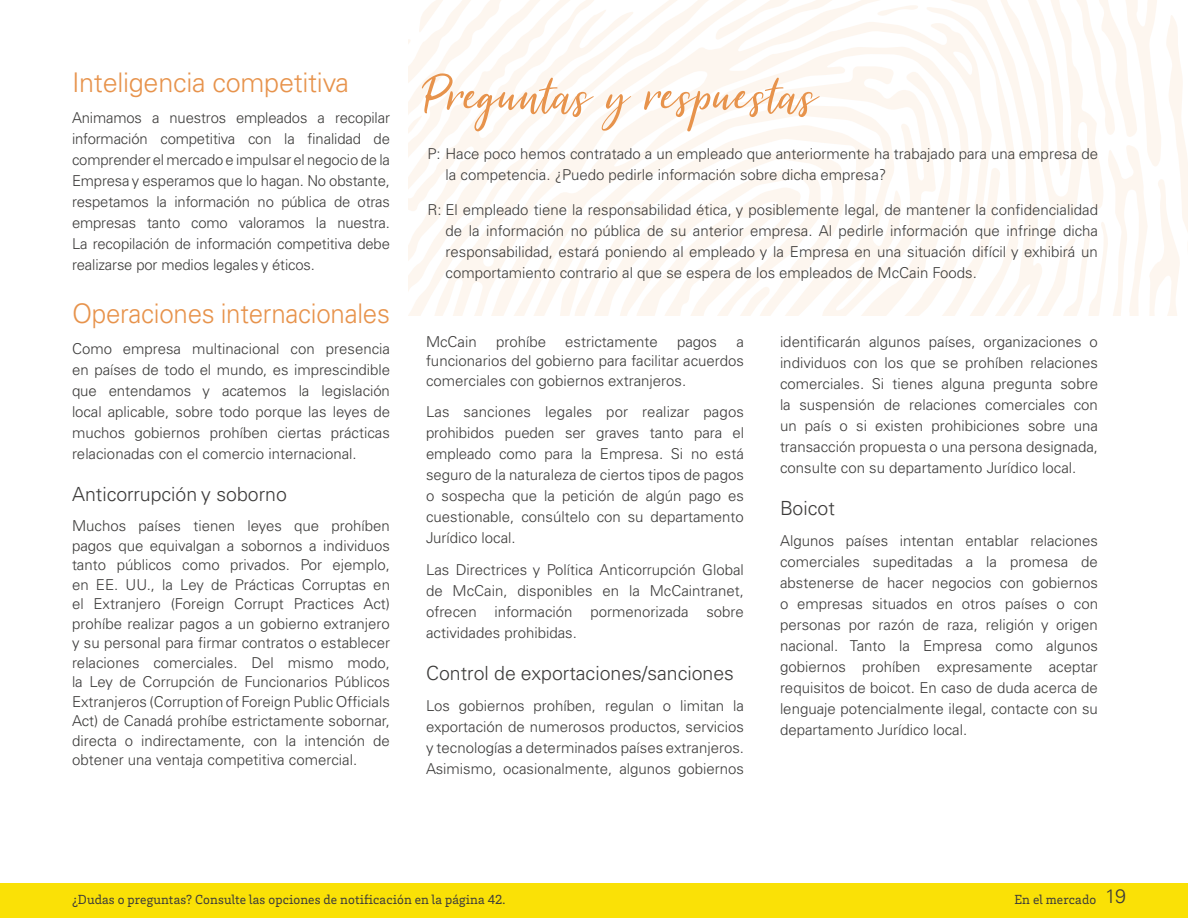
<style>
.page{position:relative;width:1188px;height:918px;background:#fff}
.page>*{position:absolute;margin:0;border:0;box-sizing:border-box;transform-origin:0 0}
.callout_head{font:61.5px "Summer Festival";letter-spacing:.01em;color:#e7934c}
.body{font:300 27px "Univers LT Pro 45";letter-spacing:-.01em;color:#e7934c;scale:.96 1}
.body-2{font:300 27px "Univers LT Pro 45";letter-spacing:-.01em;color:#e7934c}
.subheader{font:300 19.5px "Univers LT Pro 45";color:#3c3b3a}
.body-3{font:300 15px/21px "Univers LT Pro 45";color:#3c3b3a;text-align:justify}
.bullets-last{font:300 15px/21px "Univers LT Pro 45";color:#3c3b3a}
.t1{font:13.5px "Brix Slab";letter-spacing:.01em;color:#3c3b3a}
.s1{font-family:"Univers LT Pro 45";font-weight:300;font-size:19.5px}
</style>
<div class="page">
<svg style="left:1043px;top:0;width:145px;height:316px"></svg>
<svg style="left:566px;top:0;width:477px;height:316px"></svg>
<svg style="left:408px;top:0;width:158px;height:316px"></svg>
<div style="left:0;top:883px;width:1188px;height:35px;background:#fae106"></div>
<p class="body-2" style="left:72px;top:66px;width:278px">Inteligencia competitiva</p>
<p class="body-3" style="left:72px;top:107px;width:320px">Animamos a nuestros empleados a recopilar información competitiva con la finalidad de comprender el mercado e impulsar el negocio de la Empresa y esperamos que lo hagan. No obstante, respetamos la información no pública de otras empresas tanto como valoramos la nuestra.<br>La recopilación de información competitiva debe realizarse por medios legales y éticos.</p>
<p class="body" style="left:72px;top:297px;width:333px">Operaciones internacionales</p>
<p class="body-3" style="left:72px;top:338px;width:320px">Como empresa multinacional con presencia en países de todo el mundo, es imprescindible que entendamos y acatemos la legislación local aplicable, sobre todo porque las leyes de muchos gobiernos prohíben ciertas prácticas relacionadas con el comercio internacional.</p>
<p class="subheader" style="left:72px;top:482px;width:216px">Anticorrupción y soborno</p>
<p class="body-3" style="left:72px;top:516px;width:320px;line-height:19.5px">Muchos países tienen leyes que prohíben pagos que equivalgan a sobornos a individuos tanto públicos como privados. Por ejemplo, en EE. UU., la Ley de Prácticas Corruptas en el Extranjero (Foreign Corrupt Practices Act) prohíbe realizar pagos a un gobierno extranjero y su personal para firmar contratos o establecer relaciones comerciales. Del mismo modo, la Ley de Corrupción de Funcionarios Públicos Extranjeros (Corruption of Foreign Public Officials Act) de Canadá prohíbe estrictamente sobornar, directa o indirectamente, con la intención de obtener una ventaja competitiva comercial.</p>
<p class="callout_head" style="left:426px;top:62px;width:394px">Preguntas y respuestas</p>
<p class="bullets-last" style="left:446px;top:143px;width:654px;text-indent:-18px">P: Hace poco hemos contratado a un empleado que anteriormente ha trabajado para una empresa de la competencia. ¿Puedo pedirle información sobre dicha empresa?</p>
<p class="bullets-last" style="left:446px;top:199px;width:654px;text-align:justify;text-indent:-18px">R: El empleado tiene la responsabilidad ética, y posiblemente legal, de mantener la confidencialidad de la información no pública de su anterior empresa. Al pedirle información que infringe dicha responsabilidad, estará poniendo al empleado y la Empresa en una situación difícil y exhibirá un comportamiento contrario al que se espera de los empleados de McCain Foods.</p>
<p class="body-3" style="left:426px;top:331px;width:52px">McCain</p>
<p class="body-3" style="left:496px;top:331px;width:52px">prohíbe</p>
<p class="body-3" style="left:565px;top:331px;width:94px">estrictamente</p>
<p class="body-3" style="left:677px;top:331px;width:42px">pagos</p>
<p class="body-3" style="left:426px;top:332px;width:320px;line-height:19.5px;text-indent:310px">a funcionarios del gobierno para facilitar acuerdos comerciales con gobiernos extranjeros.</p>
<p class="body-3" style="left:426px;top:402px;width:320px">Las sanciones legales por realizar pagos prohibidos pueden ser graves tanto para el empleado como para la Empresa. Si no está seguro de la naturaleza de ciertos tipos de pagos o sospecha que la petición de algún pago es cuestionable, consúltelo con su departamento Jurídico local.</p>
<p class="body-3" style="left:426px;top:559px;width:319px">Las Directrices y Política Anticorrupción Global de McCain, disponibles en la McCaintranet, ofrecen información pormenorizada sobre actividades prohibidas.</p>
<p class="subheader" style="left:426px;top:661px;width:310px">Control de exportaciones/sanciones</p>
<p class="body-3" style="left:426px;top:696px;width:320px">Los gobiernos prohíben, regulan o limitan la exportación de numerosos productos, servicios y tecnologías a determinados países extranjeros.<br>Asimismo, ocasionalmente, algunos gobiernos</p>
<p class="body-3" style="left:780px;top:331px;width:320px">identificarán algunos países, organizaciones o individuos con los que se prohíben relaciones comerciales. Si tienes alguna pregunta sobre la suspensión de relaciones comerciales con un país o si existen prohibiciones sobre una transacción propuesta o una persona designada, consulte con su departamento Jurídico local.</p>
<p class="subheader" style="left:780px;top:496px;width:56px">Boicot</p>
<p class="body-3" style="left:780px;top:531px;width:320px">Algunos países intentan entablar relaciones comerciales supeditadas a la promesa de abstenerse de hacer negocios con gobiernos o empresas situados en otros países o con personas por razón de raza, religión y origen nacional. Tanto la Empresa como algunos gobiernos prohíben expresamente aceptar requisitos de boicot. En caso de duda acerca de lenguaje potencialmente ilegal, contacte con su departamento Jurídico local.</p>
<p class="t1" style="left:72px;top:891px;width:435px">¿Dudas o preguntas? Consulte las opciones de notificación en la página 42.</p>
<p class="t1" style="left:1014px;top:891px;width:113px">En el mercado <span class="s1">19</span></p>
</div>
